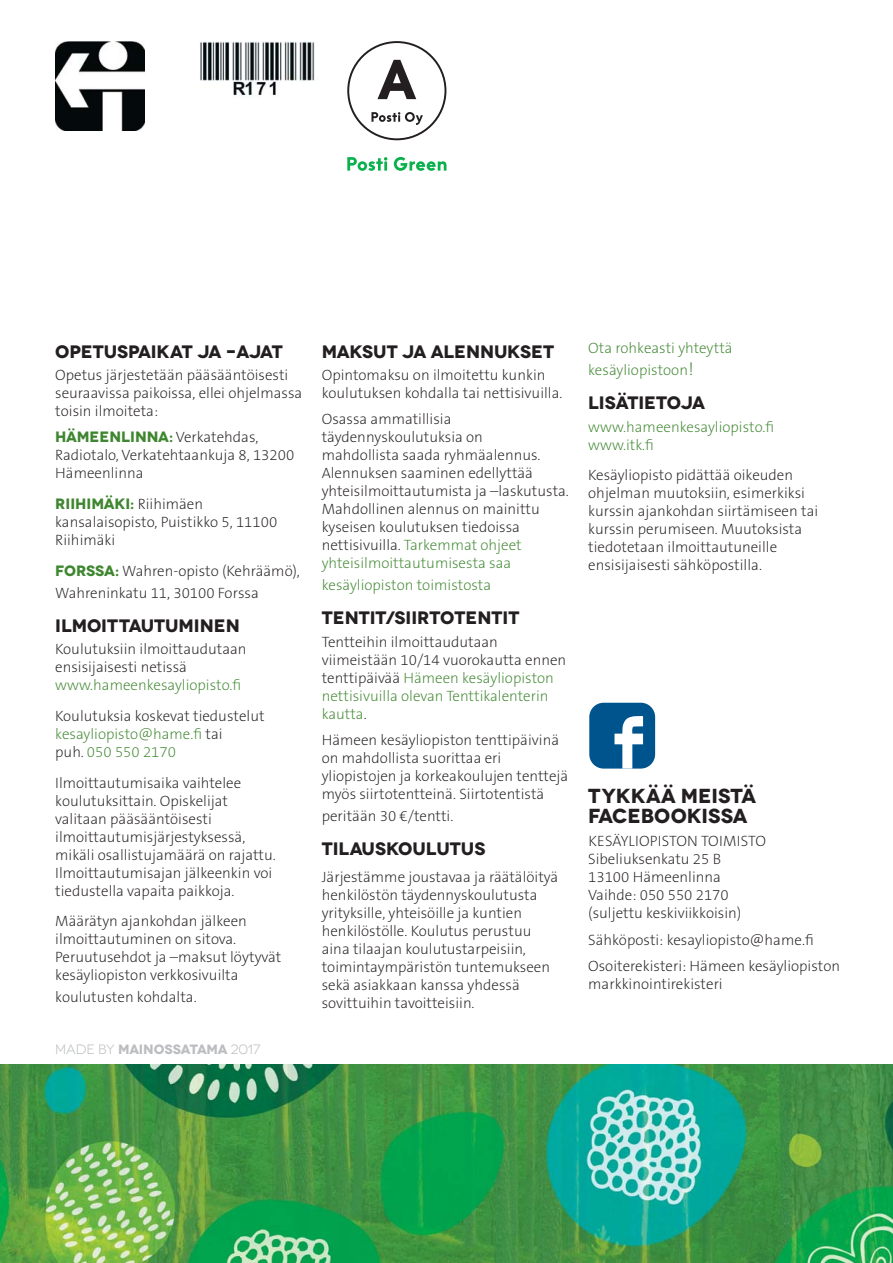
<style>
.page{position:relative;width:893px;height:1263px;background:#fff}
.page>*{position:absolute;margin:0;border:0;box-sizing:border-box;transform-origin:0 0}
.t1{font:700 20.25px/20.2px "Novecentowide";color:#231f20}
.t2{font:700 18px "Novecentowide";color:#231f20}
.t3{font:700 18px "Novecentowide";letter-spacing:-.02em;color:#231f20}
.t4{font:200 15px/18px "The Sans B W2";color:#231f20}
.t5{font:200 15px/21.6px "The Sans B W2";color:#3f8630}
.t6{font:700 15px "Novecentowide";color:#3f8630}
.t7{font:700 13.5px "Novecentowide";letter-spacing:-.02em;color:#bbbdc0}
.s1{font-family:"The Sans B W2";font-weight:200;color:#231f20}
.s2{font-family:"Novecentowide";font-weight:700;color:#3f8630}
.s3{color:#3f8630}
.s4{font-weight:400}
.s5{font-size:18px}
</style>
<div class="page">
<img style="left:0;top:1064px;width:893px;height:199px">
<div style="left:589px;top:703px;width:66px;height:65px;background:#00548e;border-radius:14px"></div>
<svg style="left:614px;top:716px;width:29px;height:52px"></svg>
<img style="left:55px;top:41px;width:89px;height:89px">
<img style="left:200px;top:41px;width:115px;height:56px">
<svg style="left:347px;top:157px;width:40px;height:14px"></svg>
<svg style="left:394px;top:157px;width:52px;height:14px"></svg>
<svg style="left:347px;top:41px;width:99px;height:99px"></svg>
<p class="t3" style="left:55px;top:341px;width:229px">OPETUSPAIKAT JA –AJAT</p>
<p class="t4" style="left:55px;top:366px;width:248px">Opetus järjestetään pääsääntöisesti seuraavissa paikoissa, ellei ohjelmassa toisin ilmoiteta:</p>
<p class="t6" style="left:55px;top:428px;width:205px">HÄMEENLINNA: <span class="s1">Verkatehdas,</span></p>
<p class="t4" style="left:55px;top:447px;width:241px">Radiotalo, Verkatehtaankuja 8, 13200<br>Hämeenlinna</p>
<p class="t6" style="left:55px;top:495px;width:149px">RIIHIMÄKI: <span class="s1">Riihimäen</span></p>
<p class="t4" style="left:55px;top:514px;width:224px">kansalaisopisto, Puistikko 5, 11100<br>Riihimäki</p>
<p class="t4" style="left:55px;top:561px;width:246px;line-height:21.6px"><span class="s2">FORSSA:</span> Wahren-opisto (Kehräämö),<br>Wahreninkatu 11, 30100 Forssa</p>
<p class="t2" style="left:55px;top:615px;width:186px">ILMOITTAUTUMINEN</p>
<p class="t4" style="left:55px;top:641px;width:193px">Koulutuksiin ilmoittaudutaan ensisĳaisesti netissä</p>
<p class="t5" style="left:55px;top:675px;width:187px">www.hameenkesayliopisto.fi</p>
<p class="t4" style="left:55px;top:707px;width:211px">Koulutuksia koskevat tiedustelut <span class="s3">kesayliopisto@hame.fi</span> tai<br>puh. <span class="s3">050 550 2170</span></p>
<p class="t4" style="left:55px;top:774px;width:222px">Ilmoittautumisaika vaihtelee koulutuksittain. Opiskelĳat valitaan pääsääntöisesti ilmoittautumisjärjestyksessä, mikäli osallistujamäärä on rajattu.<br>Ilmoittautumisajan jälkeenkin voi tiedustella vapaita paikkoja.</p>
<p class="t4" style="left:55px;top:913px;width:227px">Määrätyn ajankohdan jälkeen ilmoittautuminen on sitova.<br>Peruutusehdot ja –maksut löytyvät kesäyliopiston verkkosivuilta</p>
<p class="t4" style="left:55px;top:989px;width:143px">koulutusten kohdalta.</p>
<p class="t7" style="left:55px;top:1042px;width:207px"><span class="s4">MADE BY</span> MAINOSSATAMA <span class="s4">2017</span></p>
<p class="t2" style="left:322px;top:341px;width:234px">MAKSUT JA ALENNUKSET</p>
<p class="t4" style="left:322px;top:366px;width:242px">Opintomaksu on ilmoitettu kunkin koulutuksen kohdalla tai nettisivuilla.</p>
<p class="t4" style="left:322px;top:411px;width:249px">Osassa ammatillisia täydennyskoulutuksia on<br>mahdollista saada ryhmäalennus.<br>Alennuksen saaminen edellyttää yhteisilmoittautumista ja –laskutusta.<br>Mahdollinen alennus on mainittu kyseisen koulutuksen tiedoissa nettisivuilla. <span class="s3">Tarkemmat ohjeet yhteisilmoittautumisesta saa</span></p>
<p class="t5" style="left:322px;top:575px;width:171px">kesäyliopiston toimistosta</p>
<p class="t2" style="left:322px;top:608px;width:199px">TENTIT/SIIRTOTENTIT</p>
<p class="t4" style="left:322px;top:633px;width:246px">Tentteihin ilmoittaudutaan viimeistään 10/14 vuorokautta ennen tenttipäivää <span class="s3">Hämeen kesäyliopiston nettisivuilla olevan Tenttikalenterin kautta</span>.</p>
<p class="t4" style="left:322px;top:732px;width:248px">Hämeen kesäyliopiston tenttipäivinä on mahdollista suorittaa eri yliopistojen ja korkeakoulujen tenttejä myös siirtotentteinä. Siirtotentistä</p>
<p class="t4" style="left:322px;top:807px;width:133px">peritään 30 €/tentti.</p>
<p class="t2" style="left:322px;top:838px;width:165px">TILAUSKOULUTUS</p>
<p class="t4" style="left:322px;top:868px;width:238px">Järjestämme joustavaa ja räätälöityä henkilöstön täydennyskoulutusta yrityksille, yhteisöille ja kuntien henkilöstölle. Koulutus perustuu aina tilaajan koulutustarpeisiin, toimintaympäristön tuntemukseen sekä asiakkaan kanssa yhdessä sovittuihin tavoitteisiin.</p>
<p class="t5" style="left:588px;top:338px;width:146px">Ota rohkeasti yhteyttä kesäyliopistoon<span class="s5">!</span></p>
<p class="t2" style="left:588px;top:393px;width:118px">LISÄTIETOJA</p>
<p class="t5" style="left:588px;top:418px;width:187px;line-height:18px">www.hameenkesayliopisto.fi www.itk.fi</p>
<p class="t4" style="left:588px;top:467px;width:231px">Kesäyliopisto pidättää oikeuden ohjelman muutoksiin, esimerkiksi kurssin ajankohdan siirtämiseen tai kurssin perumiseen. Muutoksista tiedotetaan ilmoittautuneille ensisĳaisesti sähköpostilla.</p>
<h1 class="t1" style="left:588px;top:786px;width:169px">TYKKÄÄ MEISTÄ<br>FACEBOOKISSA</h1>
<p class="t4" style="left:588px;top:833px;width:179px">KESÄYLIOPISTON TOIMISTO<br>Sibeliuksenkatu 25 B<br>13100 Hämeenlinna<br>Vaihde: 050 550 2170 (suljettu keskiviikkoisin)</p>
<p class="t4" style="left:588px;top:927px;width:253px;line-height:26.5px">Sähköposti: kesayliopisto@hame.fi<br>Osoiterekisteri: Hämeen kesäyliopiston</p>
<p class="t4" style="left:588px;top:976px;width:136px">markkinointirekisteri</p>
</div>
